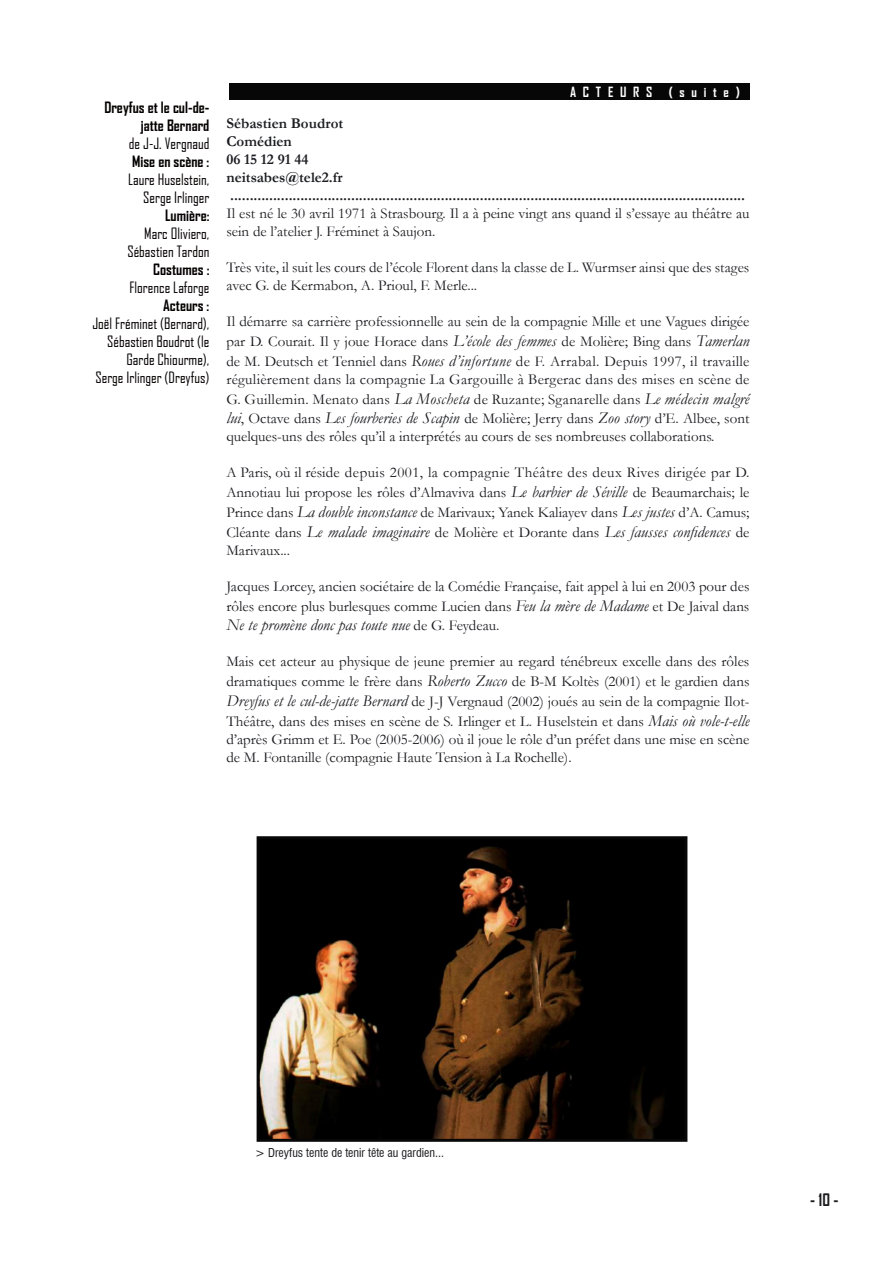
<style>
.page{position:relative;width:893px;height:1263px;background:#fff}
.page>*{position:absolute;margin:0;border:0;box-sizing:border-box;transform-origin:0 0}
.t1{font:italic 16.5px "Garamond";color:#1b1c20}
.t2{font:700 16.5px "Agency FB";color:#1b1c20}
.t3{font:15px/19.8px "Garamond";color:#1b1c20}
.t4{font:700 15px "Garamond";color:#1b1c20}
.t5{font:15px/18px "Agency FB";color:#050000;text-align:right}
.t6{font:700 15px "Agency FB";color:#050000}
.t7{font:700 13.5px "Agency FB";letter-spacing:.5em;color:#fff}
.t8{font:condensed 12px "Swiss 721 BT";color:#1b1c20}
.s1{font-style:italic;font-size:16.5px}
.s2{font-style:normal;font-size:15px}
</style>
<div class="page">
<div style="left:229px;top:84px;width:520px;height:16px;background:#070707"></div>
<img style="left:261px;top:840px;width:422px;height:298px">
<div style="left:257px;top:836px;width:430px;height:306px;border:3px solid #070707"></div>
<p class="t6" style="left:104px;top:98px;width:107px">Dreyfus et le cul-de-</p>
<p class="t6" style="left:141px;top:116px;width:70px">jatte Bernard</p>
<p class="t5" style="left:129px;top:134px;width:82px">de J-J. Vergnaud</p>
<p class="t6" style="left:132px;top:152px;width:79px">Mise en scène :</p>
<p class="t5" style="left:128px;top:170px;width:83px">Laure Huselstein,<br>Serge Irlinger</p>
<p class="t6" style="left:165px;top:206px;width:46px">Lumière:</p>
<p class="t5" style="left:144px;top:224px;width:67px">Marc Oliviero,</p>
<p class="t5" style="left:127px;top:242px;width:83px">Sébastien Tardon</p>
<p class="t6" style="left:153px;top:260px;width:58px">Costumes :</p>
<p class="t5" style="left:130px;top:278px;width:81px">Florence Laforge</p>
<p class="t6" style="left:163px;top:296px;width:48px">Acteurs :</p>
<p class="t5" style="left:92px;top:314px;width:119px">Joël Fréminet (Bernard),</p>
<p class="t5" style="left:107px;top:332px;width:104px">Sébastien Boudrot (le<br>Garde Chiourme),</p>
<p class="t5" style="left:95px;top:368px;width:115px">Serge Irlinger (Dreyfus)</p>
<p class="t7" style="left:570px;top:83px;width:171px">ACTEURS (suite)</p>
<p class="t4" style="left:226px;top:113px;width:118px">Sébastien Boudrot</p>
<p class="t4" style="left:226px;top:131px;width:67px">Comédien</p>
<p class="t4" style="left:226px;top:149px;width:84px">06 15 12 91 44</p>
<p class="t4" style="left:226px;top:167px;width:118px">neitsabes@tele2.fr</p>
<p class="t4" style="left:230px;top:185px;width:516px">....................................................................................................................................</p>
<p class="t3" style="left:226px;top:204px;width:524px;line-height:18px">Il est né le 30 avril 1971 à Strasbourg. Il a à peine vingt ans quand il s’essaye au théâtre au sein de l’atelier J. Fréminet à Saujon.</p>
<p class="t3" style="left:226px;top:258px;width:524px;line-height:18px">Très vite, il suit les cours de l’école Florent dans la classe de L. Wurmser ainsi que des stages avec G. de Kermabon, A. Prioul, F. Merle...</p>
<p class="t3" style="left:226px;top:311px;width:524px;text-align:justify">Il démarre sa carrière professionnelle au sein de la compagnie Mille et une Vagues dirigée par D. Courait. Il y joue Horace dans <span class="s1">L’école des femmes</span> de Molière; Bing dans <span class="s1">Tamerlan </span>de M. Deutsch et Tenniel dans <span class="s1">Roues d’infortune</span> de F. Arrabal. Depuis 1997, il travaille</p>
<p class="t3" style="left:226px;top:369px;width:524px;text-align:justify">régulièrement dans la compagnie La Gargouille à Bergerac dans des mises en scène de G. Guillemin. Menato dans <span class="s1">La Moscheta</span> de Ruzante; Sganarelle dans <span class="s1">Le médecin malgré lui</span>, Octave dans <span class="s1">Les fourberies de Scapin</span> de Molière; Jerry dans <span class="s1">Zoo story</span> d’E. Albee, sont</p>
<p class="t3" style="left:226px;top:426px;width:490px">quelques-uns des rôles qu’il a interprétés au cours de ses nombreuses collaborations.</p>
<p class="t3" style="left:226px;top:462px;width:525px;text-align:justify">A Paris, où il réside depuis 2001, la compagnie Théâtre des deux Rives dirigée par D.<br>Annotiau lui propose les rôles d’Almaviva dans <span class="s1">Le barbier de Séville</span> de Beaumarchais; le Prince dans <span class="s1">La double inconstance</span> de Marivaux; Yanek Kaliayev dans <span class="s1">Les justes</span> d’A. Camus;</p>
<p class="t1" style="left:226px;top:520px;width:524px"><span class="s2">Cléante dans</span> Le malade imaginaire <span class="s2">de Molière et Dorante dans</span> Les fausses confidences <span class="s2">de</span></p>
<p class="t3" style="left:226px;top:540px;width:65px">Marivaux...</p>
<p class="t3" style="left:226px;top:576px;width:525px">Jacques Lorcey, ancien sociétaire de la Comédie Française, fait appel à lui en 2003 pour des rôles encore plus burlesques comme Lucien dans <span class="s1">Feu la mère de Madame</span> et De Jaival dans</p>
<p class="t1" style="left:226px;top:614px;width:274px">Ne te promène donc pas toute nue <span class="s2">de G. Feydeau.</span></p>
<p class="t3" style="left:226px;top:651px;width:525px;text-align:justify">Mais cet acteur au physique de jeune premier au regard ténébreux excelle dans des rôles dramatiques comme le frère dans <span class="s1">Roberto Zucco</span> de B-M Koltès (2001) et le gardien dans <span class="s1">Dreyfus et le cul-de-jatte Bernard</span> de J-J Vergnaud (2002) joués au sein de la compagnie Ilot-Théâtre, dans des mises en scène de S. Irlinger et L. Huselstein et dans <span class="s1">Mais où vole-t-elle</span></p>
<p class="t3" style="left:226px;top:730px;width:524px;line-height:18px">d’après Grimm et E. Poe (2005-2006) où il joue le rôle d’un préfet dans une mise en scène de M. Fontanille (compagnie Haute Tension à La Rochelle).</p>
<p class="t8" style="left:255px;top:1146px;width:190px">&gt; Dreyfus tente de tenir tête au gardien...</p>
<p class="t2" style="left:810px;top:1190px;width:30px">- 10 -</p>
</div>
